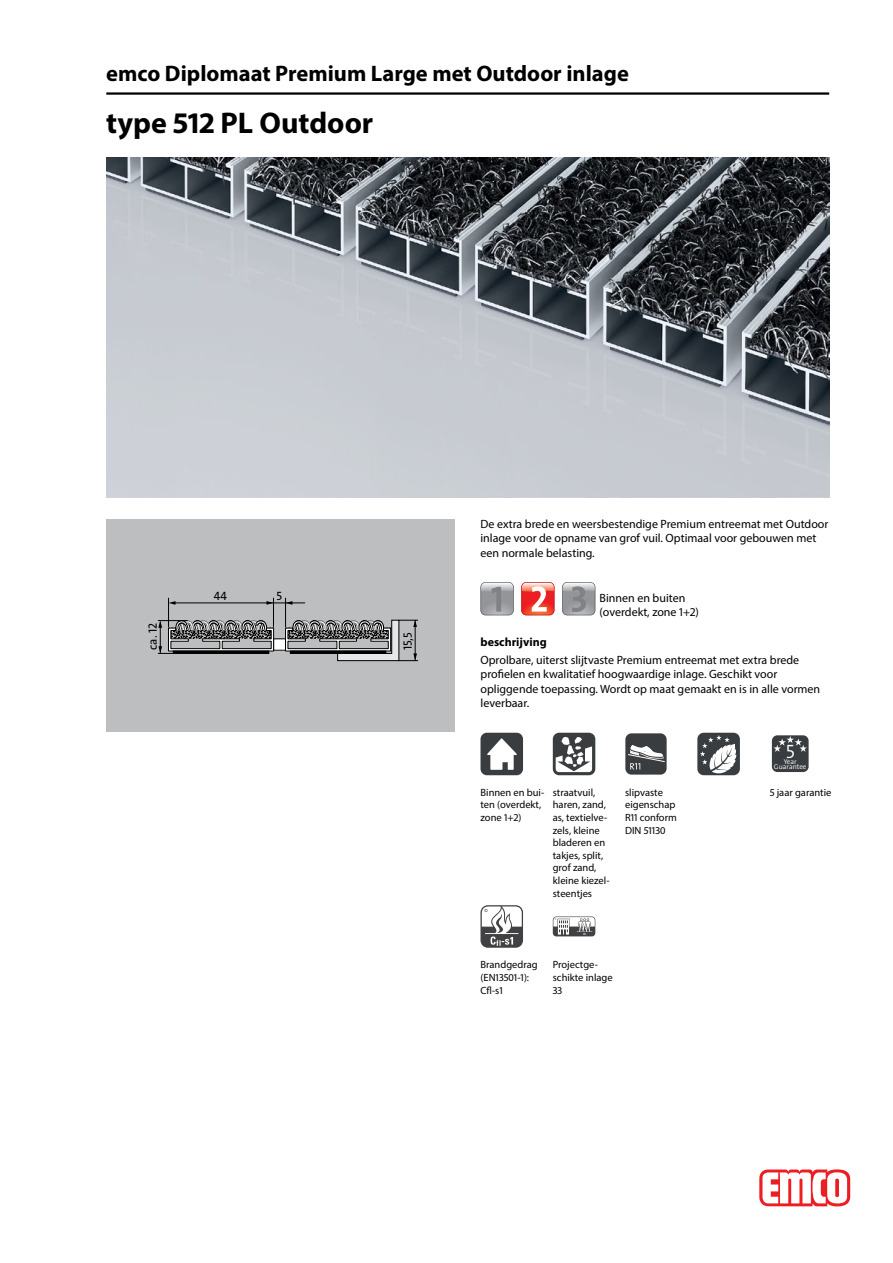
<style>
.page{position:relative;width:893px;height:1263px;background:#fff}
.page>*{position:absolute;margin:0;border:0;box-sizing:border-box;transform-origin:0 0}
.typ_bau{font:700 30px "Myriad Pro";color:#000}
.titel1_em_bau{font:700 22.5px "Myriad Pro";color:#000}
.BILDR{font:300 19.5px "The Sans Os F";color:#fff}
.BILDR-2{font:12.15px "The Sans Os F";color:#000}
.fliesstext_bau{font:12px/14.4px "Myriad Pro";color:#000}
.Stoerer{font:12px/14.4px "Myriad Pro";color:#000}
.fliesstext_bold_bau{font:700 12px "Myriad Pro";color:#000}
.mouseovertext_bau{font:10.5px/12.6px "Myriad Pro";color:#000}
.BILDR-3{font:300 7.05px/5.2px "The Sans Os F";color:#fff;text-align:center}
</style>
<div class="page">
<img style="left:106px;top:157px;width:723px;height:340px">
<hr style="left:106px;top:92px;width:723px;height:3px;background:#000">
<svg style="left:759px;top:1169px;width:91px;height:37px"></svg>
<div style="left:106px;top:519px;width:349px;height:212px;background:#bcbec0"></div>
<div style="left:274px;top:639px;width:12px;height:11px;background:#fff"></div>
<hr style="left:273px;top:603px;width:32px;height:1px;background:#000">
<svg style="left:158px;top:598px;width:116px;height:56px"></svg>
<div style="left:173px;top:651px;width:96px;height:3px;border:1px solid #000"></div>
<svg style="left:285px;top:598px;width:133px;height:63px"></svg>
<div style="left:290px;top:651px;width:96px;height:3px;border:1px solid #000"></div>
<svg style="left:521px;top:582px;width:33px;height:33px"></svg>
<svg style="left:562px;top:582px;width:33px;height:33px"></svg>
<svg style="left:480px;top:582px;width:34px;height:33px"></svg>
<div style="left:480px;top:733px;width:43px;height:42px;background:#3a3d40;border-radius:6px"></div>
<svg style="left:487px;top:738px;width:30px;height:32px"></svg>
<svg style="left:553px;top:733px;width:42px;height:42px"></svg>
<svg style="left:556px;top:737px;width:36px;height:35px"></svg>
<div style="left:625px;top:733px;width:42px;height:42px;background:#3a3d40;border-radius:6px"></div>
<svg style="left:628px;top:745px;width:37px;height:24px"></svg>
<div style="left:697px;top:733px;width:43px;height:42px;background:#3a3d40;border-radius:6px"></div>
<svg style="left:700px;top:735px;width:36px;height:38px"></svg>
<div style="left:772px;top:735px;width:37px;height:37px;background:#3a3d40;border-radius:5px"></div>
<svg style="left:773px;top:736px;width:34px;height:16px"></svg>
<svg style="left:480px;top:905px;width:43px;height:43px"></svg>
<svg style="left:553px;top:916px;width:42px;height:20px"></svg>
<p class="titel1_em_bau" style="left:106px;top:59px;width:524px">emco Diplomaat Premium Large met Outdoor inlage</p>
<p class="typ_bau" style="left:106px;top:103px;width:269px">type 512 PL Outdoor</p>
<p class="BILDR-2" style="left:214px;top:588px;width:15px">44</p>
<p class="BILDR-2" style="left:276px;top:588px;width:7px">5</p>
<p class="BILDR-2" style="left:145px;top:650px;width:29px;rotate:-90deg">ca. 12</p>
<p class="BILDR-2" style="left:400px;top:650px;width:20px;rotate:-90deg">15,5</p>
<p class="Stoerer" style="left:480px;top:516px;width:349px">De extra brede en weersbestendige Premium entreemat met Outdoor inlage voor de opname van grof vuil. Optimaal voor gebouwen met een normale belasting.</p>
<p class="fliesstext_bau" style="left:600px;top:590px;width:101px">Binnen en buiten (overdekt, zone 1+2)</p>
<p class="fliesstext_bold_bau" style="left:480px;top:635px;width:68px">beschrijving</p>
<p class="fliesstext_bau" style="left:480px;top:652px;width:341px">Oprolbare, uiterst slijtvaste Premium entreemat met extra brede profielen en kwalitatief hoogwaardige inlage. Geschikt voor opliggende toepassing. Wordt op maat gemaakt en is in alle vormen leverbaar.</p>
<p class="mouseovertext_bau" style="left:480px;top:786px;width:65px">Binnen en bui&shy;ten (overdekt, zone 1+2)</p>
<p class="mouseovertext_bau" style="left:553px;top:786px;width:58px">straatvuil, haren, zand, as, textielve&shy;zels, kleine bladeren en takjes, split, grof zand, kleine kiezel&shy;steentjes</p>
<p class="mouseovertext_bau" style="left:625px;top:786px;width:53px">slipvaste eigenschap<br>R11 conform<br>DIN 51130</p>
<p class="mouseovertext_bau" style="left:480px;top:958px;width:59px">Brandgedrag (EN13501-1):<br>Cfl-s1</p>
<p class="mouseovertext_bau" style="left:553px;top:958px;width:61px">Projectge&shy;schikte inlage<br>33</p>
<p class="BILDR" style="left:786px;top:739px;width:10px">5</p>
<p class="BILDR-3" style="left:774px;top:759px;width:34px">Year<br>Guarantee</p>
<p class="mouseovertext_bau" style="left:770px;top:786px;width:63px">5 jaar garantie</p>
</div>
